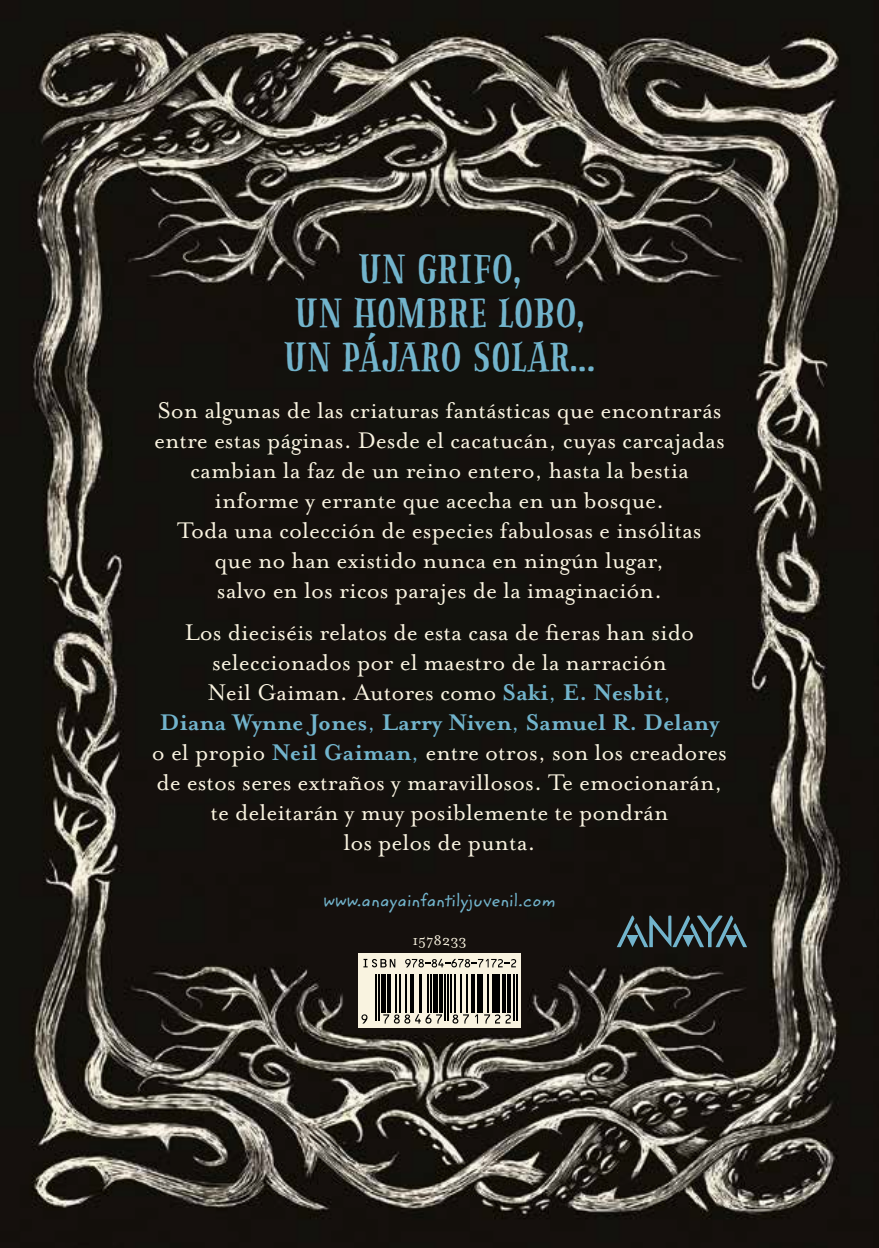
<style>
.page{position:relative;width:879px;height:1248px;background:#fff}
.page>*{position:absolute;margin:0;border:0;box-sizing:border-box;transform-origin:0 0}
.t1{font:40px/44px "Pinto NO 03";letter-spacing:-.01em;color:#72b4cc;text-align:center}
.t2{font:26px/30px "Mrs Eaves OT";color:#f9f3e0;text-align:center}
.t3{font:18px "Zemke Hand ITC Std";color:#72b4cc}
.t4{font:16px "Mrs Eaves OT";color:#f9f3e0}
.s1{font-weight:700;color:#72b4cc}
.s2{color:#72b4cc}
</style>
<div class="page">
<img style="left:0;top:0;width:879px;height:1247px">
<svg style="left:617px;top:915px;width:130px;height:32px;background:#314349"></svg>
<div style="left:358px;top:953px;width:163px;height:74px;background:#f9f3e0"></div>
<hr style="left:375px;top:973px;width:2px;height:47px;background:#000">
<hr style="left:378px;top:973px;width:2px;height:47px;background:#000">
<div style="left:381px;top:973px;width:5px;height:39px;background:#000"></div>
<hr style="left:387px;top:973px;width:3px;height:39px;background:#000">
<hr style="left:395px;top:973px;width:1px;height:39px;background:#000">
<hr style="left:399px;top:973px;width:2px;height:39px;background:#000">
<hr style="left:405px;top:973px;width:2px;height:39px;background:#000">
<hr style="left:410px;top:973px;width:1px;height:39px;background:#000">
<hr style="left:413px;top:973px;width:1px;height:39px;background:#000">
<hr style="left:419px;top:973px;width:3px;height:39px;background:#000">
<hr style="left:428px;top:973px;width:1px;height:39px;background:#000">
<hr style="left:431px;top:973px;width:1px;height:39px;background:#000">
<div style="left:433px;top:973px;width:5px;height:39px;background:#000"></div>
<hr style="left:439px;top:973px;width:4px;height:39px;background:#000">
<hr style="left:444px;top:973px;width:2px;height:47px;background:#000">
<hr style="left:447px;top:973px;width:2px;height:47px;background:#000">
<hr style="left:450px;top:973px;width:1px;height:39px;background:#000">
<hr style="left:455px;top:973px;width:1px;height:39px;background:#000">
<hr style="left:461px;top:973px;width:1px;height:39px;background:#000">
<hr style="left:467px;top:973px;width:1px;height:39px;background:#000">
<hr style="left:471px;top:973px;width:3px;height:39px;background:#000">
<hr style="left:477px;top:973px;width:3px;height:39px;background:#000">
<hr style="left:481px;top:973px;width:2px;height:39px;background:#000">
<hr style="left:487px;top:973px;width:2px;height:39px;background:#000">
<hr style="left:492px;top:973px;width:3px;height:39px;background:#000">
<hr style="left:496px;top:973px;width:4px;height:39px;background:#000">
<hr style="left:502px;top:973px;width:4px;height:39px;background:#000">
<hr style="left:507px;top:973px;width:3px;height:39px;background:#000">
<hr style="left:513px;top:973px;width:1px;height:47px;background:#000">
<hr style="left:516px;top:973px;width:1px;height:47px;background:#000">
<svg style="left:363px;top:958px;width:32px;height:9px"></svg>
<svg style="left:405px;top:958px;width:111px;height:9px"></svg>
<svg style="left:361px;top:1014px;width:6px;height:9px"></svg>
<svg style="left:383px;top:1014px;width:59px;height:9px"></svg>
<svg style="left:452px;top:1014px;width:17px;height:9px"></svg>
<svg style="left:475px;top:1014px;width:3px;height:9px"></svg>
<svg style="left:484px;top:1014px;width:27px;height:9px"></svg>
<h1 class="t1" style="left:283px;top:247px;width:314px">UN GRIFO,<br>UN HOMBRE LOBO,<br>UN PÁJARO SOLAR…</h1>
<p class="t2" style="left:154px;top:395px;width:572px">Son algunas de las criaturas fantásticas que encontrarás entre estas páginas. Desde el cacatucán, cuyas carcajadas cambian la faz de un reino entero, hasta la bestia informe y errante que acecha en un bosque.<br>Toda una colección de especies fabulosas e insólitas<br>que no han existido nunca en ningún lugar,<br>salvo en los ricos parajes de la imaginación.</p>
<p class="t2" style="left:152px;top:617px;width:576px">Los dieciséis relatos de esta casa de fieras han sido seleccionados por el maestro de la narración<br>Neil Gaiman. Autores como <span class="s1">Saki</span><span class="s2">,</span> <span class="s1">E. Nesbit</span><span class="s2">,<br></span><span class="s1">Diana Wynne Jones</span><span class="s2">,</span> <span class="s1">Larry Niven</span><span class="s2">,</span> <span class="s1">Samuel R. Delany </span>o el propio <span class="s1">Neil Gaiman</span><span class="s2">,</span> entre otros, son los creadores de estos seres extraños y maravillosos. Te emocionarán, te deleitarán y muy posiblemente te pondrán<br>los pelos de punta.</p>
<p class="t3" style="left:323px;top:887px;width:234px">www.anayainfantilyjuvenil.com</p>
<p class="t4" style="left:412px;top:931px;width:56px">1578233</p>
</div>
